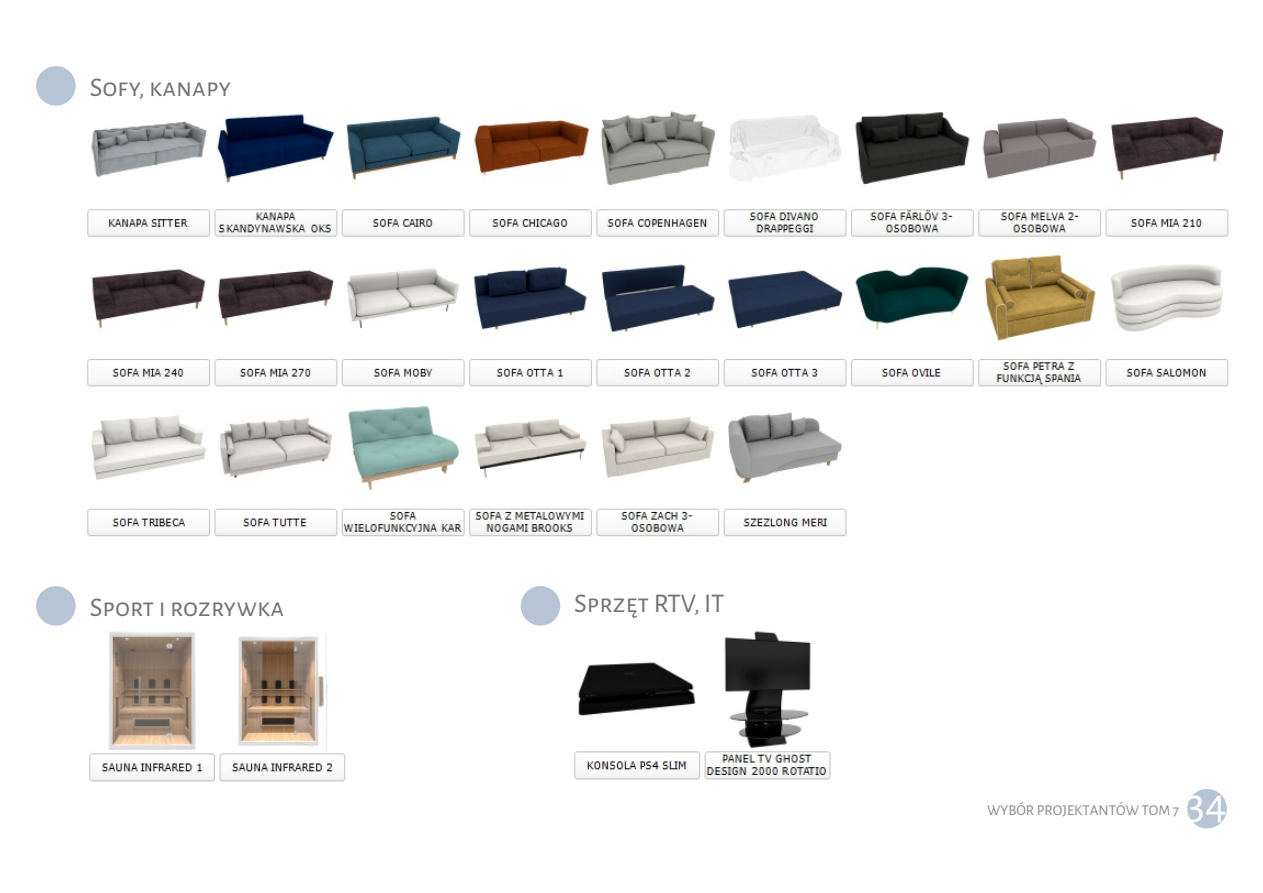
<style>
.page{position:relative;width:1263px;height:893px;background:#fff}
.page>*{position:absolute;margin:0;border:0;box-sizing:border-box;transform-origin:0 0}
.t1{font:45px "Alegreya Sans SC";color:#fefefe}
.t2{font:27px "Alegreya Sans SC";color:#727271}
.t3{font:15px "Alegreya Sans SC";color:#898989}
</style>
<div class="page">
<img style="left:87px;top:111px;width:1142px;height:426px">
<div style="left:36px;top:66px;width:40px;height:40px;background:#b6c4d6;border-radius:50%"></div>
<div style="left:1187px;top:789px;width:40px;height:39px;background:#b6c4d6;border-radius:50%"></div>
<img style="left:89px;top:632px;width:257px;height:150px">
<div style="left:36px;top:586px;width:40px;height:40px;background:#b6c4d6;border-radius:50%"></div>
<div style="left:521px;top:586px;width:39px;height:40px;background:#b6c4d6;border-radius:50%"></div>
<img style="left:574px;top:631px;width:257px;height:149px">
<p class="t2" style="left:90px;top:74px;width:143px">Sofy, kanapy</p>
<p class="t2" style="left:90px;top:594px;width:196px">Sport i rozrywka</p>
<p class="t2" style="left:574px;top:590px;width:152px">Sprzęt RTV, IT</p>
<p class="t3" style="left:987px;top:803px;width:193px">WYBÓR PROJEKTANTÓW TOM 7</p>
<h1 class="t1" style="left:1186px;top:782px;width:42px">34</h1>
</div>
